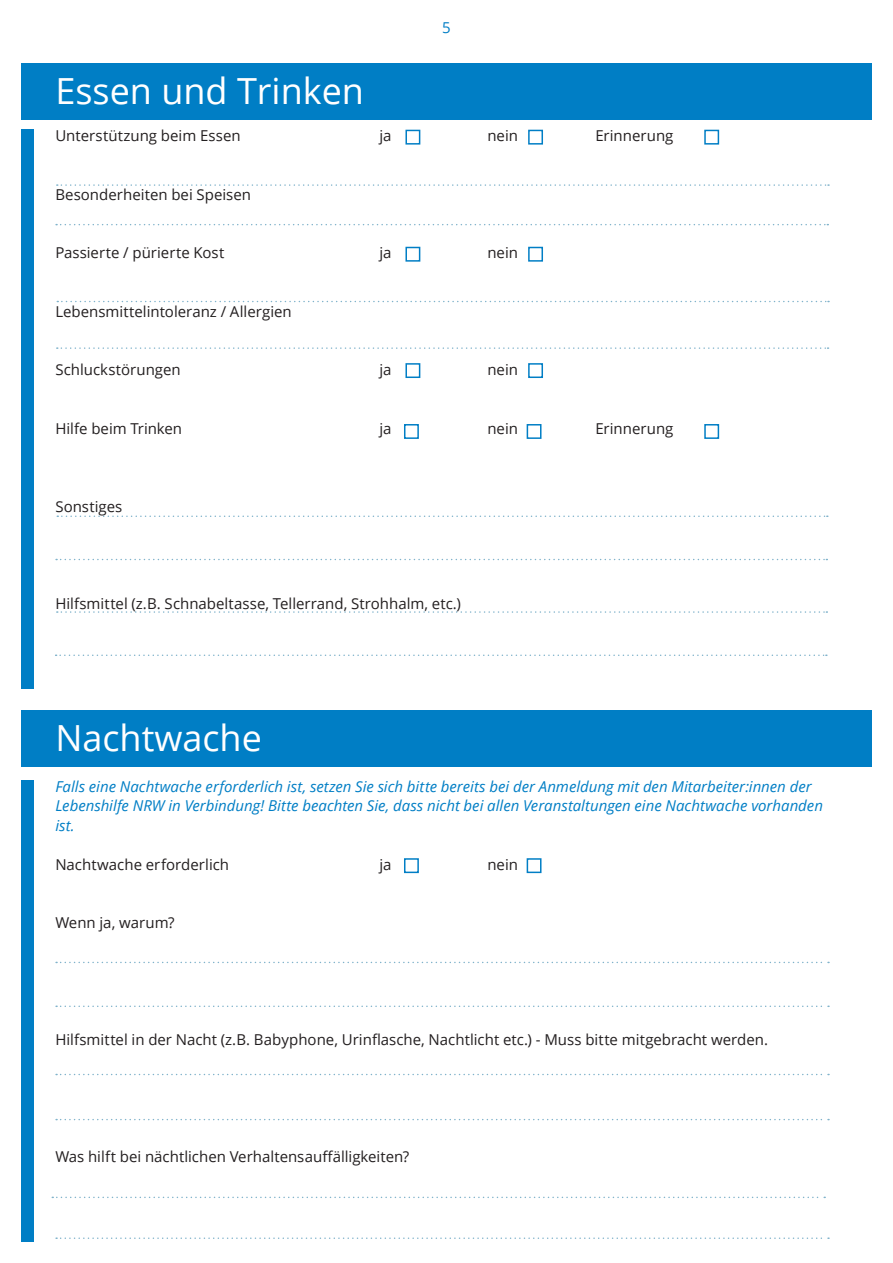
<style>
.page{position:relative;width:893px;height:1263px;background:#fff}
.page>*{position:absolute;margin:0;border:0;box-sizing:border-box;transform-origin:0 0}
.t1{font:36px "Open Sans";color:#fff}
.t2{font:15px "Open Sans";color:#231f20}
.t3{font:italic 15px/19.5px "Open Sans";color:#007ec5}
.t4{font:15px "Open Sans";color:#007ec5}
</style>
<div class="page">
<div style="left:21px;top:130px;width:13px;height:559px;background:#007ec5"></div>
<svg style="left:57px;top:184px;width:772px;height:2px"></svg>
<svg style="left:56px;top:224px;width:772px;height:1px"></svg>
<svg style="left:57px;top:301px;width:772px;height:1px"></svg>
<svg style="left:57px;top:347px;width:771px;height:2px"></svg>
<svg style="left:57px;top:515px;width:771px;height:2px"></svg>
<svg style="left:56px;top:559px;width:771px;height:1px"></svg>
<svg style="left:56px;top:962px;width:773px;height:1px"></svg>
<svg style="left:56px;top:1005px;width:773px;height:2px"></svg>
<svg style="left:56px;top:1074px;width:773px;height:1px"></svg>
<svg style="left:56px;top:1119px;width:773px;height:1px"></svg>
<svg style="left:52px;top:1196px;width:773px;height:2px"></svg>
<div style="left:21px;top:64px;width:851px;height:56px;background:#007ec5"></div>
<div style="left:21px;top:711px;width:851px;height:56px;background:#007ec5"></div>
<div style="left:21px;top:780px;width:13px;height:462px;background:#007ec5"></div>
<div style="left:404px;top:424px;width:15px;height:15px;border:2px solid #007ec5"></div>
<div style="left:405px;top:130px;width:15px;height:15px;border:2px solid #007ec5"></div>
<div style="left:528px;top:130px;width:15px;height:15px;border:2px solid #007ec5"></div>
<div style="left:704px;top:130px;width:15px;height:15px;border:2px solid #007ec5"></div>
<div style="left:527px;top:424px;width:14px;height:15px;border:2px solid #007ec5"></div>
<div style="left:704px;top:424px;width:15px;height:15px;border:2px solid #007ec5"></div>
<div style="left:404px;top:858px;width:15px;height:15px;border:2px solid #007ec5"></div>
<div style="left:527px;top:858px;width:14px;height:15px;border:2px solid #007ec5"></div>
<div style="left:405px;top:247px;width:15px;height:15px;border:2px solid #007ec5"></div>
<div style="left:528px;top:247px;width:15px;height:15px;border:2px solid #007ec5"></div>
<svg style="left:57px;top:611px;width:770px;height:2px"></svg>
<svg style="left:56px;top:654px;width:771px;height:2px"></svg>
<div style="left:405px;top:363px;width:15px;height:15px;border:2px solid #007ec5"></div>
<div style="left:528px;top:363px;width:15px;height:15px;border:2px solid #007ec5"></div>
<svg style="left:56px;top:1237px;width:773px;height:2px"></svg>
<p class="t1" style="left:55px;top:66px;width:310px">Essen und Trinken</p>
<p class="t4" style="left:442px;top:17px;width:10px">5</p>
<p class="t2" style="left:55px;top:125px;width:187px">Unterstützung beim Essen</p>
<p class="t2" style="left:379px;top:125px;width:14px">ja</p>
<p class="t2" style="left:487px;top:125px;width:32px">nein</p>
<p class="t2" style="left:595px;top:125px;width:80px">Erinnerung</p>
<p class="t2" style="left:55px;top:184px;width:197px">Besonderheiten bei Speisen</p>
<p class="t2" style="left:55px;top:242px;width:171px">Passierte / pürierte Kost</p>
<p class="t2" style="left:379px;top:242px;width:14px">ja</p>
<p class="t2" style="left:487px;top:242px;width:32px">nein</p>
<p class="t2" style="left:55px;top:301px;width:238px">Lebensmittelintoleranz / Allergien</p>
<p class="t2" style="left:55px;top:359px;width:127px">Schluckstörungen</p>
<p class="t2" style="left:379px;top:359px;width:14px">ja</p>
<p class="t2" style="left:487px;top:359px;width:32px">nein</p>
<p class="t2" style="left:55px;top:418px;width:128px">Hilfe beim Trinken</p>
<p class="t2" style="left:379px;top:418px;width:14px">ja</p>
<p class="t2" style="left:487px;top:418px;width:32px">nein</p>
<p class="t2" style="left:595px;top:418px;width:80px">Erinnerung</p>
<p class="t2" style="left:55px;top:496px;width:69px">Sonstiges</p>
<p class="t2" style="left:55px;top:593px;width:407px">Hilfsmittel (z.B. Schnabeltasse, Tellerrand, Strohhalm, etc.)</p>
<p class="t1" style="left:55px;top:713px;width:208px">Nachtwache</p>
<p class="t3" style="left:55px;top:776px;width:769px">Falls eine Nachtwache erforderlich ist, setzen Sie sich bitte bereits bei der Anmeldung mit den Mitarbeiter:innen der<br>Lebenshilfe NRW in Verbindung! Bitte beachten Sie, dass nicht bei allen Veranstaltungen eine Nachtwache vorhanden ist.</p>
<p class="t2" style="left:55px;top:854px;width:175px">Nachtwache erforderlich</p>
<p class="t2" style="left:379px;top:854px;width:14px">ja</p>
<p class="t2" style="left:487px;top:854px;width:32px">nein</p>
<p class="t2" style="left:55px;top:912px;width:121px">Wenn ja, warum?</p>
<p class="t2" style="left:55px;top:1029px;width:714px">Hilfsmittel in der Nacht (z.B. Babyphone, Urinflasche, Nachtlicht etc.) - Muss bitte mitgebracht werden.</p>
<p class="t2" style="left:55px;top:1146px;width:356px">Was hilft bei nächtlichen Verhaltensauffälligkeiten?</p>
</div>
